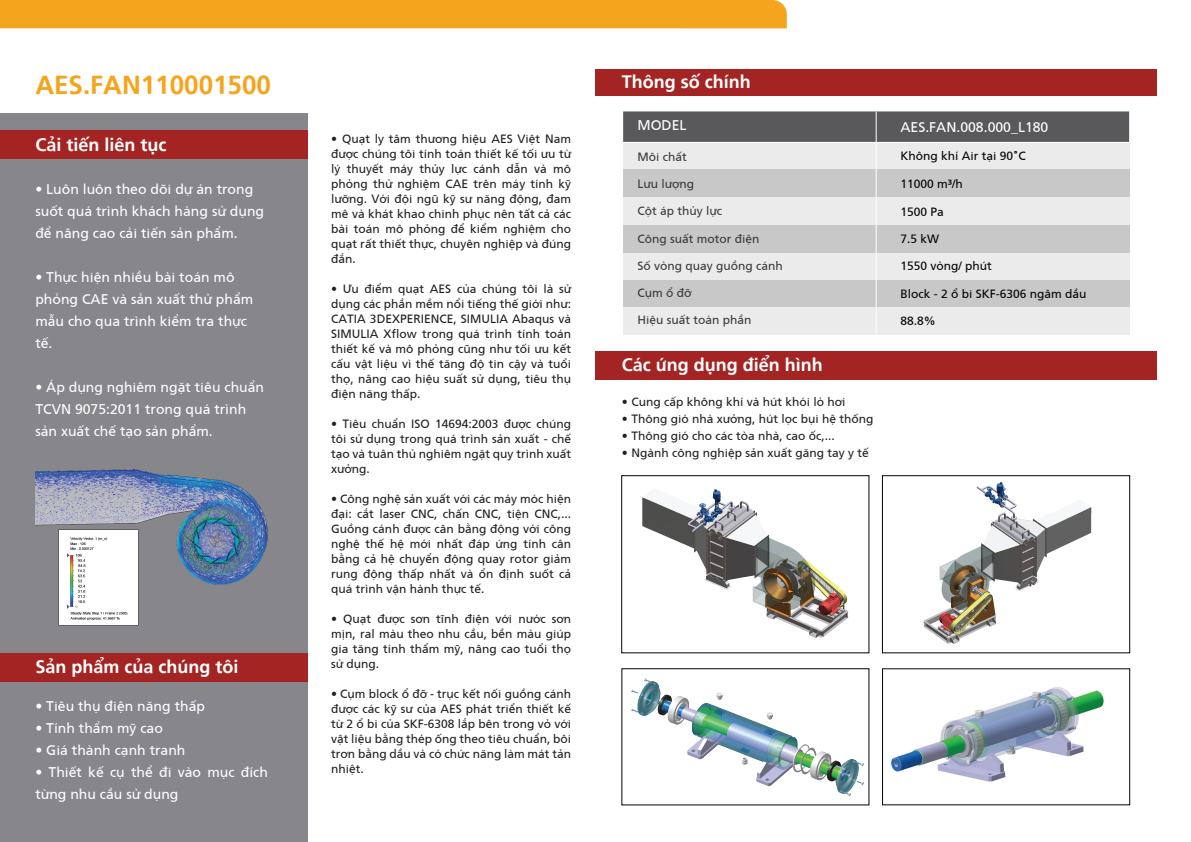
<style>
.page{position:relative;width:1191px;height:842px;background:#fff}
.page>*{position:absolute;margin:0;border:0;box-sizing:border-box;transform-origin:0 0}
.t1{font:700 26px "Frutiger";color:#f5a51d}
.t2{font:700 18px "Frutiger";color:#fff}
.t3{font:14px/22px "Frutiger";color:#fff}
.t4{font:12px/15px "Frutiger";color:#231f20;text-align:justify}
.t5{font:12px "Frutiger";color:#393a39}
.t6{font:12px "Frutiger";color:#040503}
.s1{font-family:"Core Sans M M65";font-weight:700}
</style>
<div class="page">
<img style="left:923px;top:482px;width:169px;height:162px">
<div style="left:623px;top:111px;width:506px;height:31px;background:#59585b"></div>
<div style="left:623px;top:252px;width:506px;height:28px;background:#ebebec"></div>
<div style="left:623px;top:197px;width:506px;height:28px;background:#ebebec"></div>
<div style="left:623px;top:142px;width:506px;height:28px;background:#ebebec"></div>
<div style="left:623px;top:280px;width:506px;height:28px;background:#c9c8c8"></div>
<div style="left:623px;top:225px;width:506px;height:27px;background:#c9c8c8"></div>
<div style="left:623px;top:169px;width:506px;height:28px;background:#c9c8c8"></div>
<div style="left:623px;top:307px;width:506px;height:28px;background:#ebebec"></div>
<hr style="left:875px;top:111px;width:1px;height:224px;background:#fff">
<div style="left:595px;top:70px;width:561px;height:26px;background:#a42423"></div>
<div style="left:595px;top:352px;width:561px;height:28px;background:#a42423"></div>
<div style="left:0;top:0;width:787px;height:28px;background:#f5a51d"></div>
<hr style="left:623px;top:142px;width:506px;height:1px;background:#fff">
<img style="left:890px;top:687px;width:214px;height:95px">
<img style="left:631px;top:678px;width:233px;height:118px">
<img style="left:642px;top:489px;width:207px;height:149px">
<div style="left:0;top:113px;width:307px;height:729px;background:#86868b"></div>
<div style="left:0;top:130px;width:307px;height:29px;background:#a42423"></div>
<div style="left:0;top:653px;width:307px;height:28px;background:#a42423"></div>
<img style="left:36px;top:468px;width:232px;height:158px">
<h1 class="t1" style="left:35px;top:65px;width:237px">AES.FAN110001500</h1>
<h2 class="t2" style="left:35px;top:130px;width:133px">Cải tiến liên tục</h2>
<p class="t3" style="left:35px;top:178px;width:230px">• Luôn luôn theo dõi dự án trong suốt quá trình khách hàng sử dụng để nâng cao cải tiến sản phẩm.</p>
<p class="t3" style="left:35px;top:266px;width:219px">• Thực hiện nhiều bài toán mô phỏng CAE và sản xuất thử phẩm mẫu cho qua trình kiểm tra thực tế.</p>
<p class="t3" style="left:35px;top:376px;width:230px">• Áp dụng nghiêm ngặt tiêu chuẩn<br>TCVN 9075:2011 trong quá trình sản xuất chế tạo sản phẩm.</p>
<h2 class="t2" style="left:35px;top:653px;width:205px">Sản phẩm của chúng tôi</h2>
<p class="t3" style="left:35px;top:694px;width:171px">• Tiêu thụ điện năng thấp</p>
<p class="t3" style="left:35px;top:716px;width:129px">• Tính thẩm mỹ cao</p>
<p class="t3" style="left:35px;top:738px;width:152px">• Giá thành cạnh tranh</p>
<p class="t3" style="left:35px;top:760px;width:234px">• Thiết kế cụ thể đi vào mục đích từng nhu cầu sử dụng</p>
<p class="t4" style="left:331px;top:130px;width:241px">• Quạt ly tâm thương hiệu AES Việt Nam được chúng tôi tính toán thiết kế tối ưu từ lý thuyết máy thủy lực cánh dẫn và mô phỏng thử nghiệm CAE trên máy tính kỹ lưỡng. Với đội ngũ kỹ sư năng động, đam mê và khát khao chinh phục nên tất cả các bài toán mô phỏng để kiểm nghiệm cho quạt rất thiết thực, chuyên nghiệp và đúng đắn.</p>
<p class="t4" style="left:331px;top:280px;width:241px">• Ưu điểm quạt AES của chúng tôi là sử dụng các phần mềm nổi tiếng thế giới như:<br>CATIA 3DEXPERIENCE, SIMULIA Abaqus và SIMULIA Xflow trong quá trình tính toán thiết kế và mô phỏng cũng như tối ưu kết cấu vật liệu vì thế tăng độ tin cậy và tuổi thọ, nâng cao hiệu suất sử dụng, tiêu thụ điện năng thấp.</p>
<p class="t4" style="left:331px;top:415px;width:241px">• Tiêu chuẩn ISO 14694:2003 được chúng tôi sử dụng trong quá trình sản xuất - chế tạo và tuân thủ nghiêm ngặt quy trình xuất xưởng.</p>
<p class="t4" style="left:331px;top:490px;width:241px">• Công nghệ sản xuất với các máy móc hiện đại: cắt laser CNC, chấn CNC, tiện CNC,...<br>Guồng cánh được cân bằng động với công nghệ thế hệ mới nhất đáp ứng tính cân bằng cả hệ chuyển động quay rotor giảm rung động thấp nhất và ổn định suốt cả quá trình vận hành thực tế.</p>
<p class="t4" style="left:331px;top:610px;width:241px">• Quạt được sơn tĩnh điện với nước sơn mịn, ral màu theo nhu cầu, bền màu giúp gia tăng tính thẩm mỹ, nâng cao tuổi thọ sử dụng.</p>
<p class="t4" style="left:331px;top:685px;width:241px">• Cụm block ổ đỡ - trục kết nối guồng cánh được các kỹ sư của AES phát triển thiết kế từ 2 ổ bi của SKF-6308 lắp bên trong vỏ với vật liệu bằng thép ống theo tiêu chuẩn, bôi trơn bằng dầu và có chức năng làm mát tản nhiệt.</p>
<h2 class="t2" style="left:622px;top:68px;width:130px">Thông số chính</h2>
<p class="t3" style="left:637px;top:114px;width:50px">MODEL</p>
<p class="t3" style="left:900px;top:115px;width:149px">AES.FAN.008.000_L180</p>
<p class="t5" style="left:637px;top:148px;width:51px">Môi chất</p>
<p class="t5" style="left:637px;top:176px;width:58px">Lưu lượng</p>
<p class="t5" style="left:637px;top:203px;width:86px">Cột áp thủy lực</p>
<p class="t5" style="left:637px;top:230px;width:123px">Công suất motor điện</p>
<p class="t5" style="left:637px;top:257px;width:147px">Số vòng quay guồng cánh</p>
<p class="t5" style="left:637px;top:285px;width:56px">Cụm ổ đỡ</p>
<p class="t5" style="left:637px;top:312px;width:115px">Hiệu suất toàn phần</p>
<p class="t6" style="left:900px;top:147px;width:127px">Không khí Air tại 90<span class="s1">˚</span>C</p>
<p class="t6" style="left:900px;top:176px;width:64px">11000 m³/h</p>
<p class="t6" style="left:900px;top:203px;width:45px">1500 Pa</p>
<p class="t6" style="left:900px;top:230px;width:40px">7.5 kW</p>
<p class="t6" style="left:900px;top:258px;width:93px">1550 vòng/ phút</p>
<p class="t6" style="left:900px;top:285px;width:188px">Block - 2 ổ bi SKF-6306 ngâm dầu</p>
<p class="t6" style="left:900px;top:313px;width:37px">88.8%</p>
<h2 class="t2" style="left:622px;top:351px;width:203px">Các ứng dụng điển hình</h2>
<p class="t4" style="left:622px;top:393px;width:225px">• Cung cấp không khí và hút khói lò hơi</p>
<p class="t4" style="left:622px;top:410px;width:253px">• Thông gió nhà xưởng, hút lọc bụi hệ thống</p>
<p class="t4" style="left:622px;top:427px;width:214px">• Thông gió cho các tòa nhà, cao ốc,...</p>
<p class="t4" style="left:622px;top:444px;width:248px">• Ngành công nghiệp sản xuất găng tay y tế</p>
</div>
